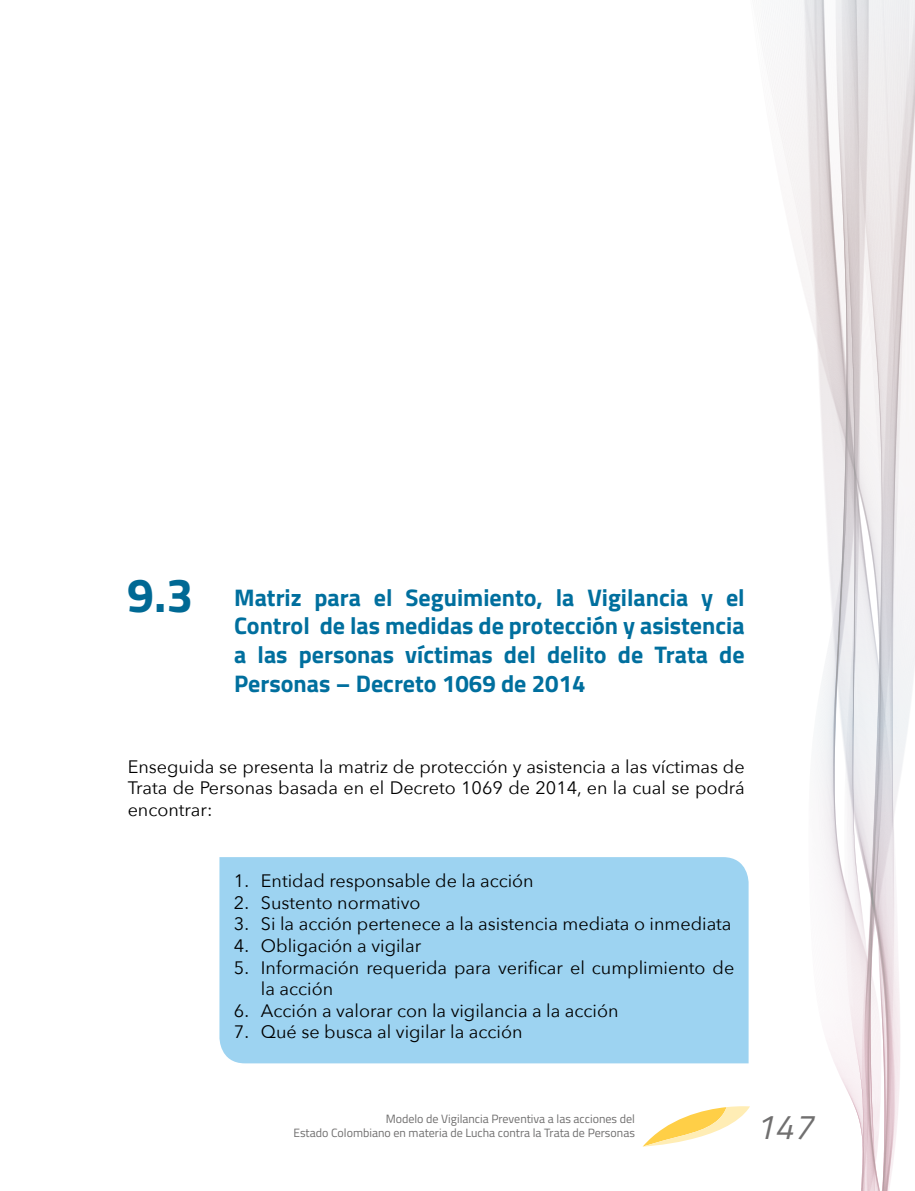
<style>
.page{position:relative;width:915px;height:1191px;background:#fff}
.page>*{position:absolute;margin:0;border:0;box-sizing:border-box;transform-origin:0 0}
.t1{font:700 48px "Titillium Web";color:#006994}
.t2{font:italic 34.5px "Titillium Web";color:#706f6f}
.t3{font:700 24px/28.8px "Titillium Web";color:#006f9e;text-align:justify}
.t4{font:18px/21.6px "Avenir Next";color:#000;text-align:justify}
.t5{font:12px/14.4px "Titillium Web";color:#706f6f;text-align:right}
</style>
<div class="page">
<svg style="left:769px;top:0;width:145px;height:1191px"></svg>
<svg style="left:643px;top:1106px;width:106px;height:40px"></svg>
<div style="left:219px;top:857px;width:529px;height:206px;background:#9dd3f1"></div>
<h1 class="t1" style="left:127px;top:558px;width:68px">9.3</h1>
<h3 class="t3" style="left:234px;top:581px;width:512px">Matriz para el Seguimiento, la Vigilancia y el Control de las medidas de protección y asistencia a las personas víctimas del delito de Trata de Personas – Decreto 1069 de 2014</h3>
<p class="t4" style="left:128px;top:755px;width:618px">Enseguida se presenta la matriz de protección y asistencia a las víctimas de Trata de Personas basada en el Decreto 1069 de 2014, en la cual se podrá encontrar:</p>
<p class="t4" style="left:234px;top:869px;width:301px">1. Entidad responsable de la acción</p>
<p class="t4" style="left:234px;top:891px;width:188px">2. Sustento normativo</p>
<p class="t4" style="left:234px;top:912px;width:499px">3. Si la acción pertenece a la asistencia mediata o inmediata</p>
<p class="t4" style="left:234px;top:934px;width:189px">4. Obligación a vigilar</p>
<p class="t4" style="left:261px;top:955px;width:475px;text-indent:-27px">5. Información requerida para verificar el cumplimiento de la acción</p>
<p class="t4" style="left:234px;top:999px;width:386px">6. Acción a valorar con la vigilancia a la acción</p>
<p class="t4" style="left:234px;top:1020px;width:290px">7. Qué se busca al vigilar la acción</p>
<p class="t5" style="left:293px;top:1111px;width:343px">Modelo de Vigilancia Preventiva a las acciones del<br>Estado Colombiano en materia de Lucha contra la Trata de Personas</p>
<h2 class="t2" style="left:754px;top:1101px;width:59px">147</h2>
</div>
